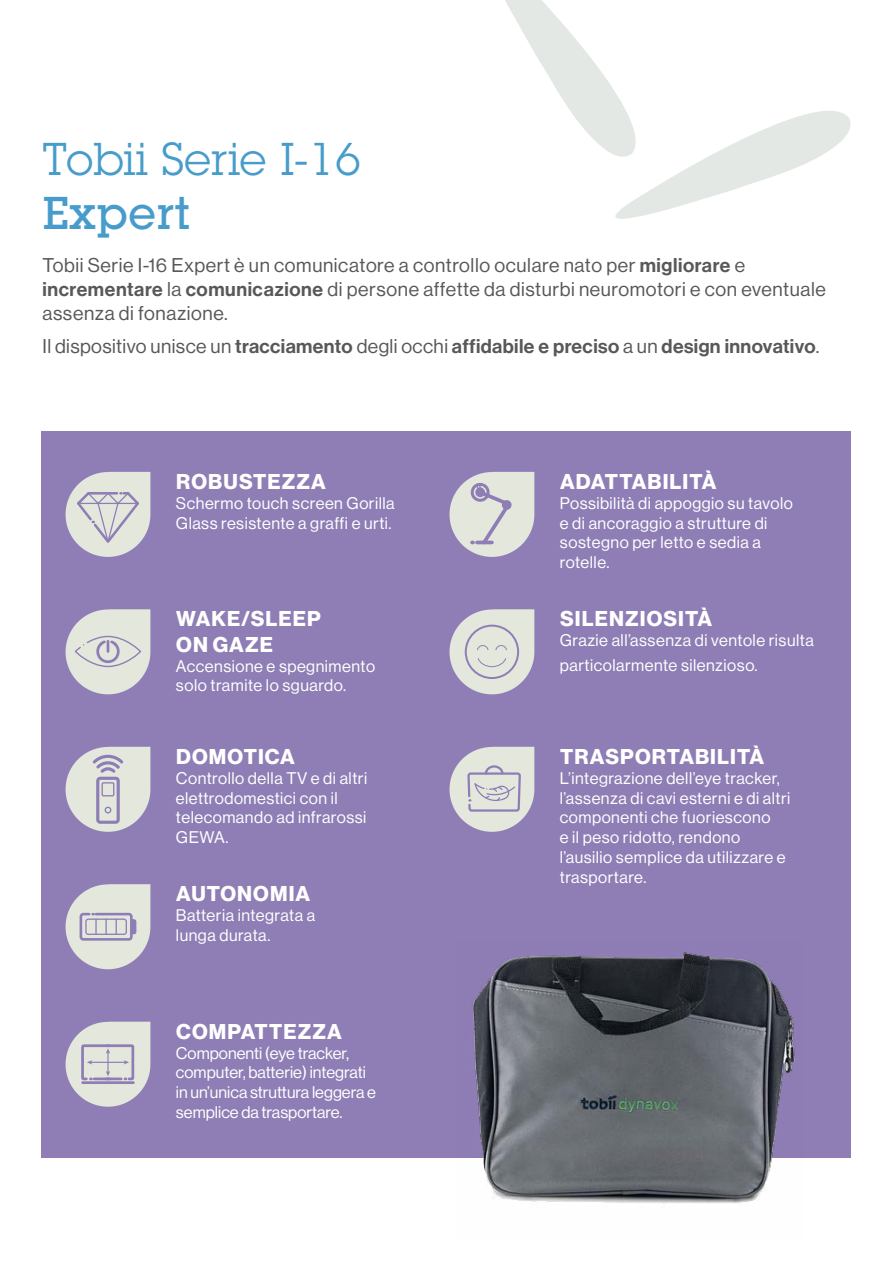
<style>
.page{position:relative;width:893px;height:1263px;background:#fff}
.page>*{position:absolute;margin:0;border:0;box-sizing:border-box;transform-origin:0 0}
.t1{font:45px "Lubalin Graph Std";letter-spacing:.01em;color:#479ccb}
.t2{font:500 45px "Lubalin Graph Std";letter-spacing:.01em;color:#479ccb}
.t3{font:700 21px/25.2px "Neue Haas Display";letter-spacing:.05em;color:#fff}
.t4{font:19.5px/24px "Neue Haas Display";letter-spacing:.03em;color:#58585a}
.t5{font:19.5px "Neue Haas Display Mediu";letter-spacing:.02em;color:#58585a}
.t6{font:16.5px/19.8px "Neue Haas Display";letter-spacing:.03em;color:#fff}
.t7{font:16.5px/19.8px "Neue Haas Display";color:#fff}
.s1{font-family:"Neue Haas Display Mediu"}
.s2{font-family:"Neue Haas Display"}
</style>
<div class="page">
<div style="left:41px;top:432px;width:809px;height:726px;background:#8e7eb5"></div>
<svg style="left:505px;top:0;width:346px;height:219px"></svg>
<img style="left:473px;top:952px;width:322px;height:252px">
<svg style="left:66px;top:472px;width:84px;height:85px"></svg>
<svg style="left:66px;top:884px;width:84px;height:85px"></svg>
<svg style="left:66px;top:609px;width:84px;height:85px"></svg>
<svg style="left:66px;top:1022px;width:84px;height:85px"></svg>
<svg style="left:66px;top:747px;width:84px;height:85px"></svg>
<div style="left:102px;top:782px;width:12px;height:14px;border:1px solid #8e7eb5"></div>
<svg style="left:449px;top:472px;width:85px;height:85px"></svg>
<svg style="left:449px;top:609px;width:85px;height:85px"></svg>
<svg style="left:449px;top:747px;width:85px;height:85px"></svg>
<h1 class="t1" style="left:43px;top:131px;width:320px">Tobii Serie I-16</h1>
<h1 class="t2" style="left:43px;top:185px;width:149px">Expert</h1>
<p class="t4" style="left:43px;top:254px;width:785px">Tobii Serie I-16 Expert è un comunicatore a controllo oculare nato per <span class="s1">migliorare</span> e <span class="s1">incrementare</span> la <span class="s1">comunicazione</span> di persone affette da disturbi neuromotori e con eventuale assenza di fonazione.</p>
<p class="t5" style="left:43px;top:335px;width:778px"><span class="s2">Il dispositivo unisce un</span> tracciamento <span class="s2">degli occhi</span> affidabile e preciso <span class="s2">a un</span> design innovativo<span class="s2">.</span></p>
<p class="t3" style="left:176px;top:469px;width:151px">ROBUSTEZZA</p>
<p class="t6" style="left:176px;top:493px;width:220px">Schermo touch screen Gorilla<br>Glass resistente a graffi e urti.</p>
<p class="t3" style="left:176px;top:607px;width:146px">WAKE/SLEEP<br>ON GAZE</p>
<p class="t6" style="left:176px;top:656px;width:201px">Accensione e spegnimento solo tramite lo sguardo.</p>
<p class="t3" style="left:176px;top:744px;width:120px">DOMOTICA</p>
<p class="t6" style="left:176px;top:768px;width:193px">Controllo della TV e di altri elettrodomestici con il telecomando ad infrarossi<br>GEWA.</p>
<p class="t3" style="left:176px;top:882px;width:135px">AUTONOMIA</p>
<p class="t6" style="left:176px;top:906px;width:141px">Batteria integrata a lunga durata.</p>
<p class="t3" style="left:176px;top:1019px;width:167px">COMPATTEZZA</p>
<p class="t7" style="left:176px;top:1043px;width:201px">Componenti (eye tracker, computer, batterie) integrati in un’unica struttura leggera e semplice da trasportare.</p>
<p class="t3" style="left:560px;top:469px;width:158px">ADATTABILITÀ</p>
<p class="t6" style="left:560px;top:493px;width:234px">Possibilità di appoggio su tavolo e di ancoraggio a strutture di sostegno per letto e sedia a rotelle.</p>
<p class="t3" style="left:560px;top:607px;width:153px">SILENZIOSITÀ</p>
<p class="t6" style="left:560px;top:628px;width:255px;line-height:25.2px">Grazie all’assenza di ventole risulta particolarmente silenzioso.</p>
<p class="t3" style="left:560px;top:744px;width:205px">TRASPORTABILITÀ</p>
<p class="t6" style="left:560px;top:768px;width:232px">L’integrazione dell’eye tracker, l’assenza di cavi esterni e di altri componenti che fuoriescono<br>e il peso ridotto, rendono l’ausilio semplice da utilizzare e trasportare.</p>
</div>
